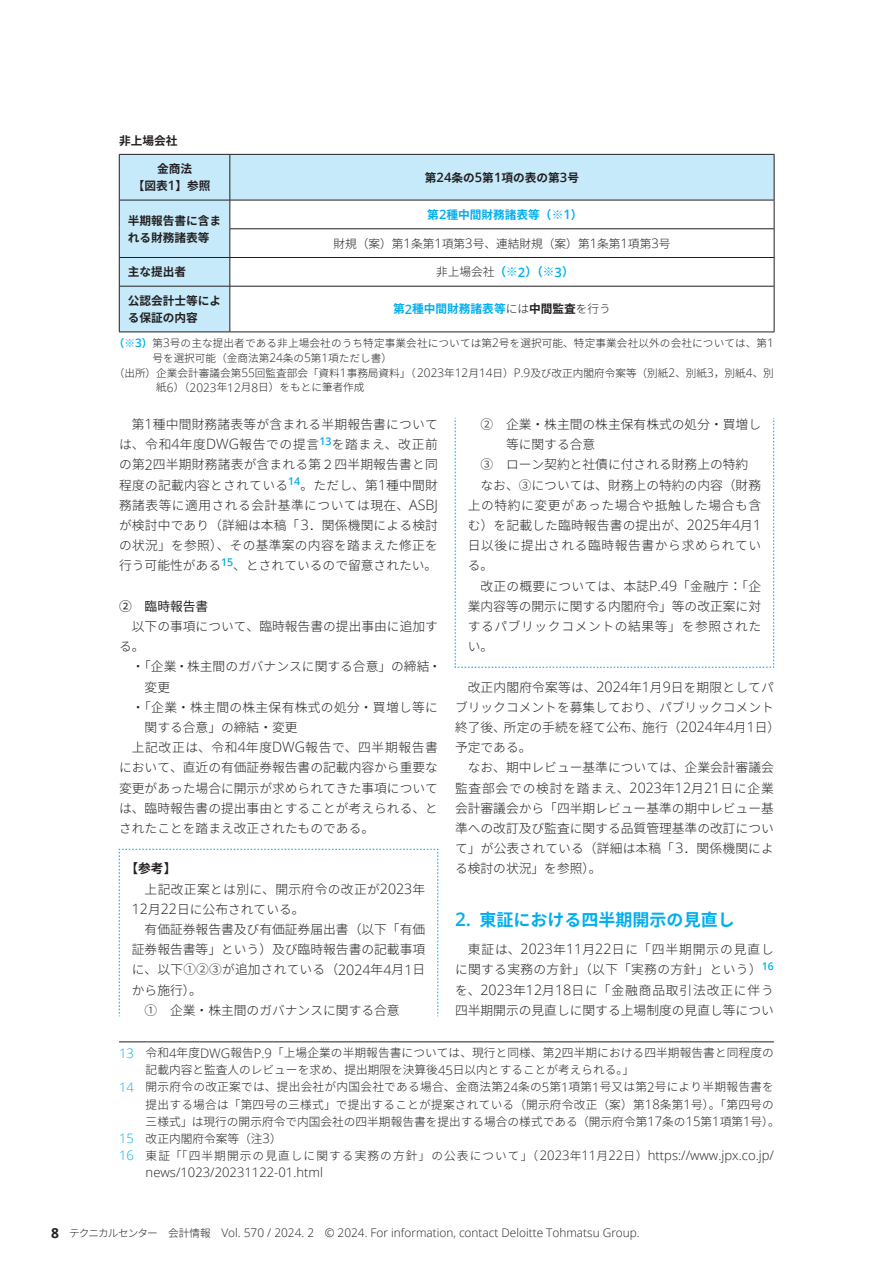
<style>
.page{position:relative;width:893px;height:1263px;background:#fff}
.page>*{position:absolute;margin:0;border:0;box-sizing:border-box;transform-origin:0 0}
.t1{font:700 16.95px "Noto Sans CJ Kjp";color:#00aeef}
.t2{font:300 13.05px "Open Sans";color:#231f20}
.t3{font:300 12.75px/20.2px "Noto Sans CJ Kjp";color:#231f20;text-align:justify}
.t4{font:300 12.75px "Noto Sans CJ Kjp";letter-spacing:.05em;color:#231f20}
.t5{font:300 12.75px "Noto Sans CJ Kjp";letter-spacing:.025em;color:#231f20}
.t6{font:300 12.75px "Noto Sans CJ Kjp";letter-spacing:.02em;color:#231f20}
.t7{font:300 12.75px "Noto Sans CJ Kjp";letter-spacing:.03em;color:#231f20}
.t8{font:12.75px "Noto Sans CJ Kjp";color:#231f20}
.t9{font:700 12.75px "Noto Sans CJ Kjp";color:#231f20}
.t10{font:300 11.85px "Open Sans";color:#231f20}
.t11{font:300 11.7px "Noto Sans CJ Kjp";letter-spacing:.005em;color:#231f20}
.t12{font:300 11.7px "Noto Sans CJ Kjp";letter-spacing:.09em;color:#231f20}
.t13{font:700 11.7px/17px "Noto Sans CJ Kjp";color:#231f20}
.t14{font:700 11.7px "Noto Sans CJ Kjp";color:#00aeef}
.t15{font:300 10.65px "Noto Sans CJ Kjp";letter-spacing:.005em;color:#231f20}
.s1{font-family:"Open Sans";font-weight:600;font-size:13.05px}
.s2{font-family:"Open Sans";font-size:13.05px}
.s3{font-weight:300;color:#231f20}
.s4{color:#231f20}
.s5{font-weight:700;color:#00aeef}
.s6{font-family:"Open Sans";font-weight:600;font-size:11.85px;color:#00aeef}
.s7{font-family:"Open Sans";font-size:11.85px}
.s8{font-family:"Open Sans";font-size:14.25px}
.s9{font-family:"Open Sans";font-weight:600;font-size:18.9px}
.s10{font-family:"Open Sans";font-size:13.05px;color:#00aeef}
.s11{font-weight:700;font-size:13.8px}
.s12{font-family:"Noto Sans CJ Kjp";font-size:10.65px}
</style>
<div class="page">
<div style="left:120px;top:155px;width:654px;height:177px;background:#c6eafa"></div>
<svg style="left:231px;top:201px;width:543px;height:131px"></svg>
<hr style="left:119px;top:154px;width:111px;height:1px;background:#231f20">
<hr style="left:119px;top:155px;width:1px;height:45px;background:#231f20">
<hr style="left:230px;top:154px;width:544px;height:1px;background:#231f20">
<hr style="left:230px;top:155px;width:1px;height:45px;background:#231f20">
<hr style="left:774px;top:155px;width:1px;height:45px;background:#231f20">
<hr style="left:119px;top:200px;width:111px;height:1px;background:#231f20">
<hr style="left:230px;top:200px;width:544px;height:1px;background:#231f20">
<hr style="left:230px;top:229px;width:544px;height:1px;background:#231f20">
<hr style="left:119px;top:257px;width:111px;height:1px;background:#231f20">
<svg style="left:119px;top:200px;width:1px;height:86px"></svg>
<hr style="left:230px;top:257px;width:544px;height:1px;background:#231f20">
<svg style="left:230px;top:200px;width:1px;height:86px"></svg>
<svg style="left:774px;top:200px;width:1px;height:86px"></svg>
<hr style="left:119px;top:286px;width:111px;height:1px;background:#231f20">
<hr style="left:119px;top:286px;width:1px;height:46px;background:#231f20">
<hr style="left:230px;top:286px;width:544px;height:1px;background:#231f20">
<hr style="left:230px;top:286px;width:1px;height:46px;background:#231f20">
<hr style="left:774px;top:286px;width:1px;height:46px;background:#231f20">
<hr style="left:119px;top:332px;width:111px;height:1px;background:#231f20">
<hr style="left:230px;top:332px;width:544px;height:1px;background:#231f20">
<hr style="left:119px;top:1041px;width:655px;height:1px;background:#231f20">
<svg style="left:119px;top:849px;width:319px;height:168px"></svg>
<svg style="left:455px;top:417px;width:319px;height:251px"></svg>
<p class="t13" style="left:119px;top:133px;width:60px">非上場会社</p>
<p class="t13" style="left:133px;top:161px;width:79px;text-align:center">金商法<br>【図表<span class="s1">1</span>】参照</p>
<p class="t13" style="left:425px;top:169px;width:156px">第<span class="s1">24</span>条の<span class="s1">5</span>第<span class="s1">1</span>項の表の第<span class="s1">3</span>号</p>
<p class="t13" style="left:128px;top:212px;width:95px">半期報告書に含まれる財務諸表等</p>
<p class="t14" style="left:427px;top:208px;width:157px">第<span class="s1">2</span>種中間財務諸表等（※<span class="s1">1</span>）</p>
<p class="t11" style="left:333px;top:237px;width:338px">財規（案）第<span class="s2">1</span>条第<span class="s2">1</span>項第<span class="s2">3</span>号、連結財規（案）第<span class="s2">1</span>条第<span class="s2">1</span>項第<span class="s2">3</span>号</p>
<p class="t13" style="left:128px;top:264px;width:60px">主な提出者</p>
<p class="t14" style="left:436px;top:265px;width:139px"><span class="s3">非上場会社</span>（※<span class="s1">2</span>）（※<span class="s1">3</span>）</p>
<p class="t13" style="left:128px;top:292px;width:95px">公認会計士等による保証の内容</p>
<p class="t14" style="left:393px;top:303px;width:219px">第<span class="s1">2</span>種中間財務諸表等<span class="s3">には</span><span class="s4">中間監査</span><span class="s3">を行う</span></p>
<p class="t15" style="left:114px;top:337px;width:662px"><span class="s5">（※</span><span class="s6">3</span><span class="s5">）</span>第<span class="s7">3</span>号の主な提出者である非上場会社のうち特定事業会社については第<span class="s7">2</span>号を選択可能、特定事業会社以外の会社については、第<span class="s7">1</span></p>
<p class="t15" style="left:152px;top:352px;width:241px">号を選択可能（金商法第<span class="s7">24</span>条の<span class="s7">5</span>第<span class="s7">1</span>項ただし書）</p>
<p class="t15" style="left:114px;top:367px;width:662px">（出所）企業会計審議会第<span class="s7">55</span>回監査部会「資料<span class="s7">1</span>事務局資料」（<span class="s7">2023</span>年<span class="s7">12</span>月<span class="s7">14</span>日）<span class="s7">P.9</span>及び改正内閣府令案等（別紙<span class="s7">2</span>、別紙<span class="s7">3</span>，別紙<span class="s7">4</span>、別</p>
<p class="t15" style="left:156px;top:381px;width:210px">紙<span class="s7">6</span>）（<span class="s7">2023</span>年<span class="s7">12</span>月<span class="s7">8</span>日）をもとに筆者作成</p>
<p class="t3" style="left:119px;top:414px;width:320px;text-indent:13px">第<span class="s8">1</span>種中間財務諸表等が含まれる半期報告書については、令和<span class="s8">4</span>年度<span class="s8">DWG</span>報告での提言<sup>13</sup>を踏まえ、改正前の第<span class="s8">2</span>四半期財務諸表が含まれる第２四半期報告書と同程度の記載内容とされている<sup>14</sup>。ただし、第<span class="s8">1</span>種中間財務諸表等に適用される会計基準については現在、<span class="s8">ASBJ</span>が検討中であり（詳細は本稿「<span class="s8">3</span>．関係機関による検討の状況」を参照）、その基準案の内容を踏まえた修正を行う可能性がある<sup>15</sup>、とされているので留意されたい。</p>
<p class="t8" style="left:119px;top:599px;width:91px">②　臨時報告書</p>
<p class="t3" style="left:132px;top:616px;width:308px">以下の事項について、臨時報告書の提出事由に追加す</p>
<p class="t3" style="left:119px;top:637px;width:27px">る。</p>
<p class="t3" style="left:119px;top:657px;width:324px">　・「企業・株主間のガバナンスに関する合意」の締結・</p>
<p class="t3" style="left:145px;top:677px;width:27px">変更</p>
<p class="t5" style="left:119px;top:700px;width:320px">　・「企業・株主間の株主保有株式の処分・買増し等に</p>
<p class="t3" style="left:145px;top:717px;width:155px">関する合意」の締結・変更</p>
<p class="t4" style="left:132px;top:740px;width:308px">上記改正は、令和<span class="s8">4</span>年度<span class="s8">DWG</span>報告で、四半期報告書</p>
<p class="t3" style="left:119px;top:758px;width:320px">において、直近の有価証券報告書の記載内容から重要な</p>
<p class="t3" style="left:119px;top:778px;width:320px">変更があった場合に開示が求められてきた事項について</p>
<p class="t3" style="left:119px;top:798px;width:320px">は、臨時報告書の提出事由とすることが考えられる、と</p>
<p class="t3" style="left:119px;top:818px;width:257px">されたことを踏まえ改正されたものである。</p>
<p class="t9" style="left:125px;top:861px;width:53px">【参考】</p>
<p class="t7" style="left:145px;top:882px;width:282px">上記改正案とは別に、開示府令の改正が<span class="s8">2023</span>年</p>
<p class="t3" style="left:132px;top:899px;width:174px"><span class="s8">12</span>月<span class="s8">22</span>日に公布されている。</p>
<p class="t3" style="left:145px;top:919px;width:282px">有価証券報告書及び有価証券届出書（以下「有価</p>
<p class="t3" style="left:132px;top:940px;width:295px">証券報告書等」という）及び臨時報告書の記載事項</p>
<p class="t3" style="left:132px;top:960px;width:295px">に、以下①②③が追加されている（<span class="s8">2024</span>年<span class="s8">4</span>月<span class="s8">1</span>日</p>
<p class="t3" style="left:132px;top:980px;width:72px">から施行）。</p>
<p class="t3" style="left:132px;top:1000px;width:269px">　①　企業・株主間のガバナンスに関する合意</p>
<p class="t3" style="left:468px;top:414px;width:295px">　②　企業・株主間の株主保有株式の処分・買増し</p>
<p class="t3" style="left:506px;top:435px;width:91px">等に関する合意</p>
<p class="t3" style="left:468px;top:455px;width:282px">　③　ローン契約と社債に付される財務上の特約</p>
<p class="t3" style="left:480px;top:475px;width:282px">なお、③については、財務上の特約の内容（財務</p>
<p class="t4" style="left:468px;top:498px;width:295px">上の特約に変更があった場合や抵触した場合も含</p>
<p class="t3" style="left:468px;top:515px;width:295px">む）を記載した臨時報告書の提出が、<span class="s8">2025</span>年<span class="s8">4</span>月<span class="s8">1</span></p>
<p class="t4" style="left:468px;top:538px;width:295px">日以後に提出される臨時報告書から求められてい</p>
<p class="t3" style="left:468px;top:556px;width:27px">る。</p>
<p class="t6" style="left:480px;top:579px;width:282px">改正の概要については、本誌<span class="s8">P.49</span>「金融庁：「企</p>
<p class="t3" style="left:468px;top:596px;width:295px">業内容等の開示に関する内閣府令」等の改正案に対</p>
<p class="t4" style="left:468px;top:619px;width:295px">するパブリックコメントの結果等」を参照された</p>
<p class="t3" style="left:468px;top:637px;width:27px">い。</p>
<p class="t3" style="left:455px;top:677px;width:327px;text-align:left;text-indent:13px">改正内閣府令案等は、<span class="s8">2024</span>年<span class="s8">1</span>月<span class="s8">9</span>日を期限としてパブリックコメントを募集しており、パブリックコメント終了後、所定の手続を経て公布、施行（<span class="s8">2024</span>年<span class="s8">4</span>月<span class="s8">1</span>日）予定である。</p>
<p class="t3" style="left:455px;top:758px;width:320px;text-indent:13px">なお、期中レビュー基準については、企業会計審議会監査部会での検討を踏まえ、<span class="s8">2023</span>年<span class="s8">12</span>月<span class="s8">21</span>日に企業会計審議会から「四半期レビュー基準の期中レビュー基準への改訂及び監査に関する品質管理基準の改訂について」が公表されている（詳細は本稿「<span class="s8">3</span>．関係機関による検討の状況」を参照）。</p>
<h1 class="t1" style="left:455px;top:910px;width:281px"><span class="s9">2.</span> 東証における四半期開示の見直し</h1>
<p class="t3" style="left:455px;top:940px;width:320px;text-indent:13px">東証は、<span class="s8">2023</span>年<span class="s8">11</span>月<span class="s8">22</span>日に「四半期開示の見直しに関する実務の方針」（以下「実務の方針」という）<sup>16</sup>を、<span class="s8">2023</span>年<span class="s8">12</span>月<span class="s8">18</span>日に「金融商品取引法改正に伴う四半期開示の見直しに関する上場制度の見直し等につい</p>
<p class="t11" style="left:119px;top:1046px;width:656px"><span class="s10">13</span> 令和<span class="s2">4</span>年度<span class="s2">DWG</span>報告<span class="s2">P.9</span>「上場企業の半期報告書については、現行と同様、第<span class="s2">2</span>四半期における四半期報告書と同程度の</p>
<p class="t11" style="left:146px;top:1063px;width:490px">記載内容と監査人のレビューを求め、提出期限を決算後<span class="s2">45</span>日以内とすることが考えられる。」</p>
<p class="t11" style="left:119px;top:1080px;width:656px"><span class="s10">14</span> 開示府令の改正案では、提出会社が内国会社である場合、金商法第<span class="s2">24</span>条の<span class="s2">5</span>第<span class="s2">1</span>項第<span class="s2">1</span>号又は第<span class="s2">2</span>号により半期報告書を</p>
<p class="t11" style="left:146px;top:1097px;width:630px">提出する場合は「第四号の三様式」で提出することが提案されている（開示府令改正（案）第<span class="s2">18</span>条第<span class="s2">1</span>号）。「第四号の</p>
<p class="t11" style="left:146px;top:1114px;width:636px">三様式」は現行の開示府令で内国会社の四半期報告書を提出する場合の様式である（開示府令第<span class="s2">17</span>条の<span class="s2">15</span>第<span class="s2">1</span>項第<span class="s2">1</span>号）。</p>
<p class="t11" style="left:119px;top:1131px;width:164px"><span class="s10">15</span> 改正内閣府令案等（注<span class="s2">3</span>）</p>
<p class="t12" style="left:119px;top:1149px;width:656px"><span class="s10">16</span> 東証「「四半期開示の見直しに関する実務の方針」の公表について」（<span class="s2">2023</span>年<span class="s2">11</span>月<span class="s2">22</span>日）<span class="s2">https://www.jpx.co.jp/</span></p>
<p class="t2" style="left:146px;top:1163px;width:179px">news/1023/20231122-01.html</p>
<p class="t10" style="left:51px;top:1225px;width:590px"><span class="s11">8</span><span class="s12">　テクニカルセンター　会計情報　</span>Vol. 570 / 2024. 2 © 2024. For information, contact Deloitte Tohmatsu Group.</p>
</div>
